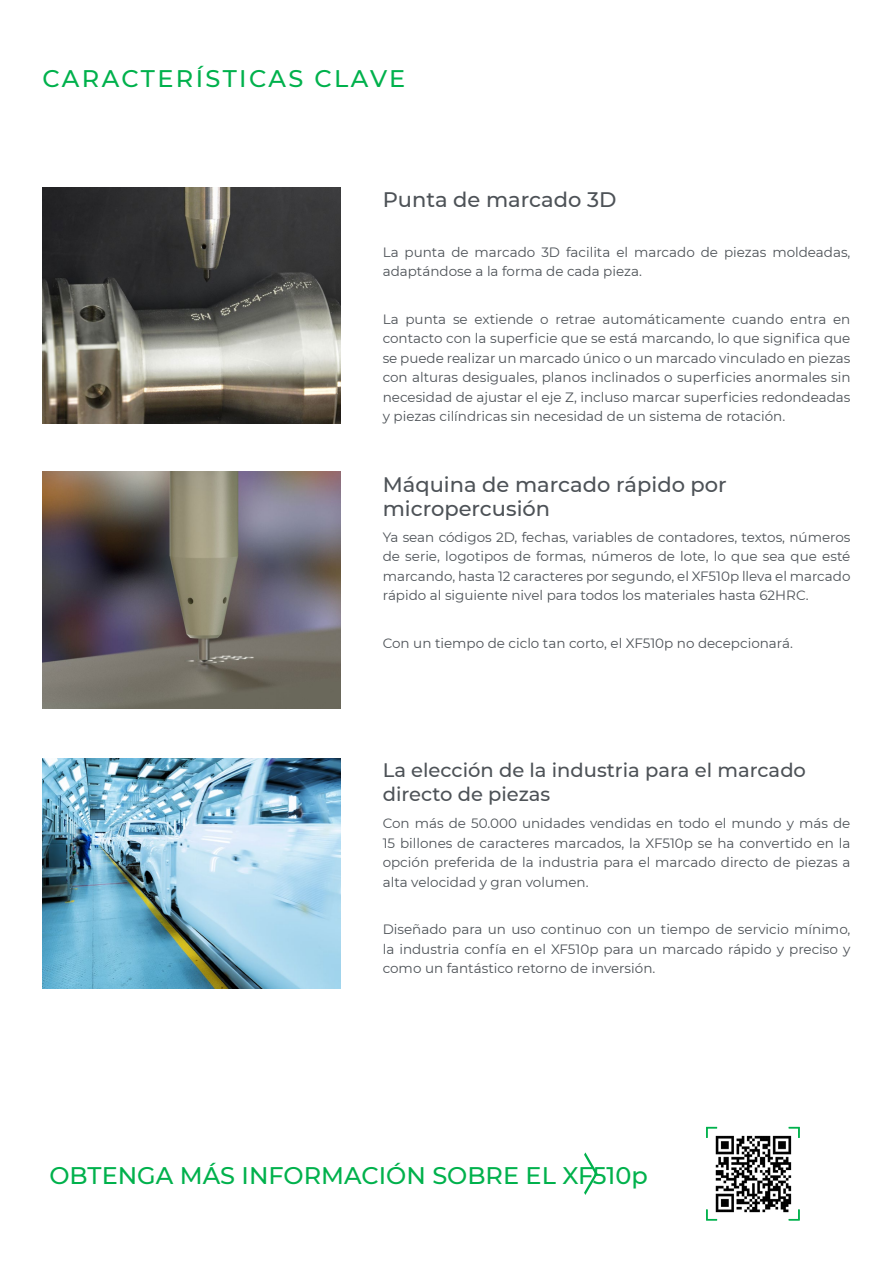
<style>
.page{position:relative;width:893px;height:1263px;background:#fff}
.page>*{position:absolute;margin:0;border:0;box-sizing:border-box;transform-origin:0 0}
.t1{font:500 24px "Montserrat";color:#00b14c}
.t2{font:500 24px "Montserrat";letter-spacing:.1em;color:#00b14c}
.t3{font:500 21px/24px "Montserrat";color:#4d5257}
.t4{font:500 19.5px/24px "Montserrat";color:#4d5257}
.t5{font:13.5px/19.5px "Montserrat";color:#4d5257;text-align:justify}
</style>
<div class="page">
<img style="left:43px;top:472px;width:297px;height:236px">
<img style="left:43px;top:187px;width:297px;height:236px">
<img style="left:43px;top:758px;width:297px;height:231px">
<svg style="left:584px;top:1152px;width:14px;height:43px"></svg>
<img style="left:715px;top:1135px;width:77px;height:78px">
<svg style="left:706px;top:1126px;width:13px;height:13px"></svg>
<svg style="left:706px;top:1208px;width:13px;height:13px"></svg>
<svg style="left:787px;top:1126px;width:13px;height:13px"></svg>
<svg style="left:787px;top:1208px;width:13px;height:13px"></svg>
<h1 class="t2" style="left:43px;top:62px;width:364px">CARACTERÍSTICAS CLAVE</h1>
<h2 class="t3" style="left:383px;top:187px;width:235px">Punta de marcado 3D</h2>
<p class="t5" style="left:383px;top:242px;width:469px">La punta de marcado 3D facilita el marcado de piezas moldeadas, adaptándose a la forma de cada pieza.</p>
<p class="t5" style="left:383px;top:309px;width:469px">La punta se extiende o retrae automáticamente cuando entra en contacto con la superficie que se está marcando, lo que significa que se puede realizar un marcado único o un marcado vinculado en piezas con alturas desiguales, planos inclinados o superficies anormales sin necesidad de ajustar el eje Z, incluso marcar superficies redondeadas y piezas cilíndricas sin necesidad de un sistema de rotación.</p>
<h2 class="t3" style="left:383px;top:472px;width:346px">Máquina de marcado rápido por micropercusión</h2>
<p class="t5" style="left:383px;top:527px;width:469px">Ya sean códigos 2D, fechas, variables de contadores, textos, números de serie, logotipos de formas, números de lote, lo que sea que esté marcando, hasta 12 caracteres por segundo, el XF510p lleva el marcado rápido al siguiente nivel para todos los materiales hasta 62HRC.</p>
<p class="t5" style="left:383px;top:633px;width:412px">Con un tiempo de ciclo tan corto, el XF510p no decepcionará.</p>
<h3 class="t4" style="left:383px;top:757px;width:425px">La elección de la industria para el marcado directo de piezas</h3>
<p class="t5" style="left:383px;top:813px;width:469px">Con más de 50.000 unidades vendidas en todo el mundo y más de 15 billones de caracteres marcados, la XF510p se ha convertido en la opción preferida de la industria para el marcado directo de piezas a alta velocidad y gran volumen.</p>
<p class="t5" style="left:383px;top:919px;width:469px">Diseñado para un uso continuo con un tiempo de servicio mínimo, la industria confía en el XF510p para un marcado rápido y preciso y como un fantástico retorno de inversión.</p>
<h1 class="t1" style="left:49px;top:1159px;width:600px">OBTENGA MÁS INFORMACIÓN SOBRE EL XF510p</h1>
</div>
